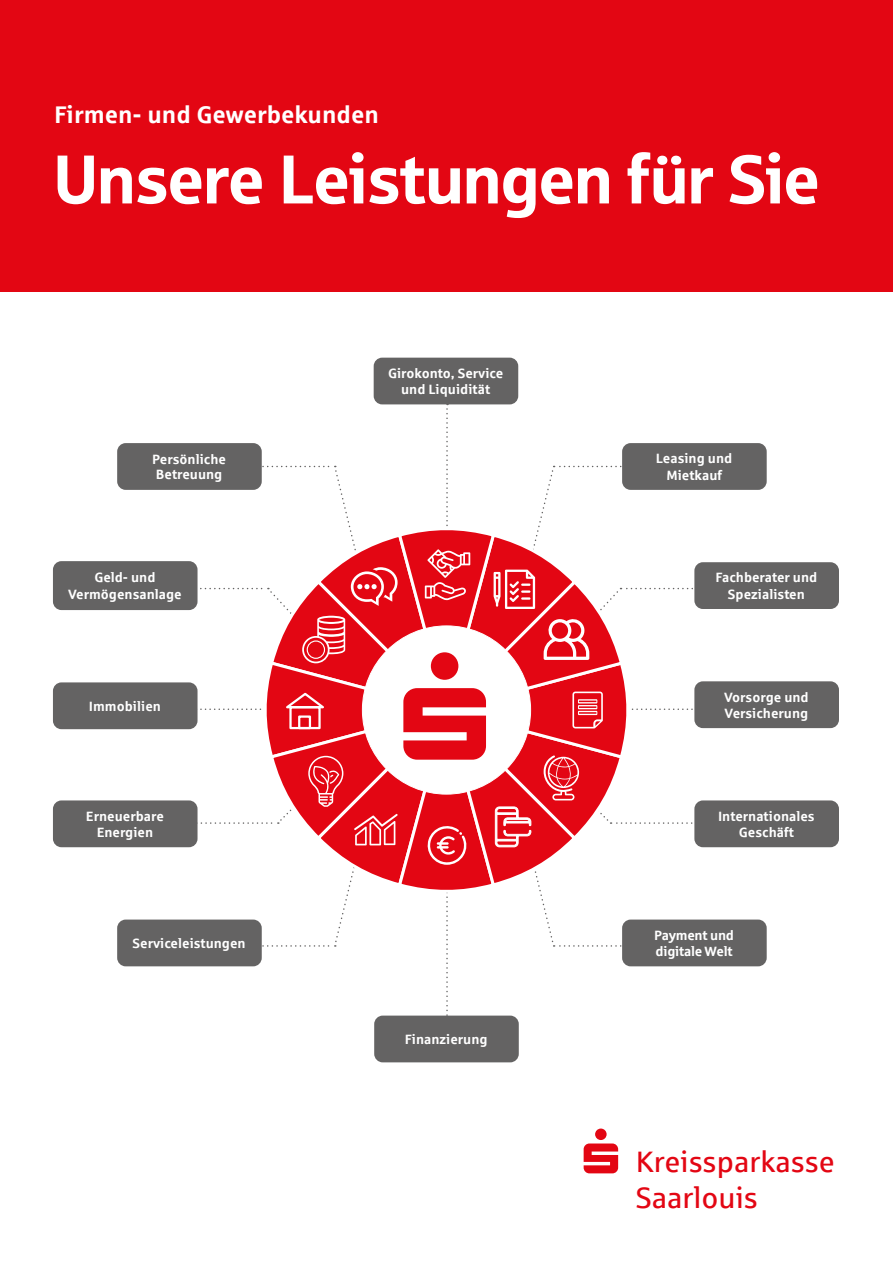
<style>
.page{position:relative;width:893px;height:1263px;background:#fff}
.page>*{position:absolute;margin:0;border:0;box-sizing:border-box;transform-origin:0 0}
.t1{font:68.85px "Sparkasse Head";color:#fff}
.t2{font:29.55px/35.5px "Sparkasse Rg";color:#e30613}
.t3{font:700 24.15px "Sparkasse Rg";color:#fff}
.t4{font:700 13.5px/16.5px "Sparkasse Rg";color:#fff;text-align:center}
.t5{font:700 13.5px/16.5px "Sparkasse Rg";letter-spacing:-.02em;color:#fff}
</style>
<div class="page">
<div style="left:0;top:0;width:893px;height:291px;background:#e30613"></div>
<svg style="left:584px;top:1128px;width:34px;height:45px"></svg>
<div style="left:694px;top:681px;width:145px;height:47px;background:#646363;border-radius:9px"></div>
<div style="left:374px;top:1015px;width:145px;height:47px;background:#646363;border-radius:9px"></div>
<div style="left:622px;top:919px;width:145px;height:47px;background:#646363;border-radius:9px"></div>
<div style="left:374px;top:358px;width:144px;height:46px;background:#646363;border-radius:9px"></div>
<div style="left:53px;top:561px;width:145px;height:49px;background:#646363;border-radius:9px"></div>
<div style="left:694px;top:562px;width:145px;height:47px;background:#646363;border-radius:9px"></div>
<div style="left:117px;top:919px;width:145px;height:47px;background:#646363;border-radius:9px"></div>
<div style="left:622px;top:443px;width:145px;height:47px;background:#646363;border-radius:9px"></div>
<div style="left:117px;top:443px;width:145px;height:47px;background:#646363;border-radius:9px"></div>
<div style="left:53px;top:800px;width:145px;height:47px;background:#646363;border-radius:9px"></div>
<div style="left:53px;top:682px;width:145px;height:47px;background:#646363;border-radius:9px"></div>
<div style="left:694px;top:800px;width:145px;height:47px;background:#646363;border-radius:9px"></div>
<svg style="left:173px;top:404px;width:544px;height:626px"></svg>
<h3 class="t3" style="left:54px;top:99px;width:326px">Firmen- und Gewerbekunden</h3>
<h1 class="t1" style="left:54px;top:135px;width:767px">Unsere Leistungen für Sie</h1>
<p class="t4" style="left:152px;top:451px;width:75px;line-height:15px;text-align:left">Persönliche<br>Betreuung</p>
<p class="t4" style="left:388px;top:364px;width:117px">Girokonto, Service und Liquidität</p>
<p class="t4" style="left:656px;top:450px;width:78px">Leasing und<br>Mietkauf</p>
<p class="t4" style="left:68px;top:569px;width:115px">Geld- und<br>Vermögensanlage</p>
<p class="t4" style="left:716px;top:569px;width:103px">Fachberater und<br>Spezialisten</p>
<p class="t4" style="left:89px;top:697px;width:74px">Immobilien</p>
<p class="t4" style="left:86px;top:807px;width:79px">Erneuerbare<br>Energien</p>
<p class="t4" style="left:133px;top:934px;width:115px">Serviceleistungen</p>
<p class="t4" style="left:405px;top:1030px;width:84px">Finanzierung</p>
<p class="t4" style="left:724px;top:688px;width:86px;text-align:left">Vorsorge und<br>Versicherung</p>
<p class="t4" style="left:718px;top:807px;width:98px">Internationales<br>Geschäft</p>
<p class="t5" style="left:654px;top:926px;width:81px">Payment und digitale Welt</p>
<h2 class="t2" style="left:636px;top:1143px;width:201px">Kreissparkasse<br>Saarlouis</h2>
</div>
